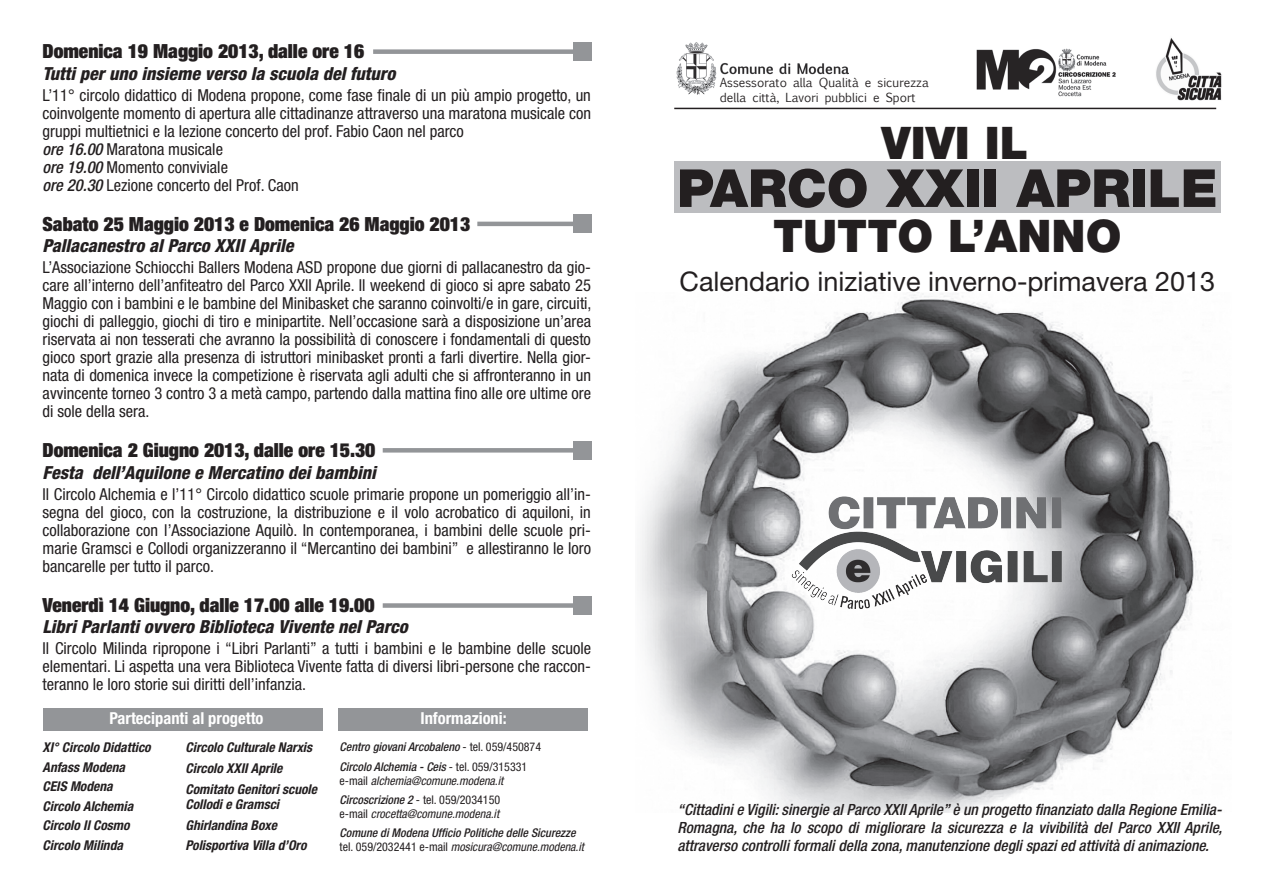
<style>
.page{position:relative;width:1263px;height:893px;background:#fff}
.page>*{position:absolute;margin:0;border:0;box-sizing:border-box;transform-origin:0 0}
.t1{font:900 52.5px "Helvetica Neue";color:#231f20}
.t2{font:900 45px "Helvetica Neue";color:#231f20}
.t3{font:27px "Helvetica Neue";color:#231f20}
.t4{font:900 expanded 19.5px "Helvetica Neue";color:#231f20}
.t5{font:italic 800 condensed 18px "Helvetica Neue";color:#231f20}
.t6{font:condensed 16.5px/18px "Helvetica Neue";color:#231f20;text-align:justify}
.t7{font:700 condensed 16.5px "Helvetica Neue";color:#fff}
.t8{font:italic 500 condensed 15.45px/18px "Helvetica Neue";color:#231f20;text-align:justify}
.t9{font:italic 700 condensed 13.5px/21px "Helvetica Neue";color:#231f20}
.t10{font:italic 500 condensed 12px "Helvetica Neue";color:#231f20}
.t11{font:italic condensed 12px "Helvetica Neue";color:#231f20}
.t12{font:12px/15px "Euphemia UCAS";color:#231f20}
.t13{font:condensed 12px "Helvetica Neue";color:#231f20}
.s1{font-weight:500;font-style:italic}
.s2{font-weight:400;font-style:normal}
.s3{font-style:normal}
</style>
<div class="page">
<div style="left:674px;top:162px;width:546px;height:51px;background:#bcbdc0"></div>
<img style="left:640px;top:293px;width:562px;height:519px">
<img style="left:781px;top:477px;width:297px;height:140px">
<img style="left:676px;top:42px;width:173px;height:52px">
<img style="left:976px;top:49px;width:140px;height:48px">
<img style="left:1156px;top:38px;width:66px;height:63px">
<hr style="left:674px;top:108px;width:542px;height:1px;background:#231f20">
<div style="left:338px;top:708px;width:250px;height:23px;background:#939598"></div>
<div style="left:44px;top:708px;width:279px;height:23px;background:#939598"></div>
<div style="left:373px;top:49px;width:209px;height:5px;background:#939598"></div>
<div style="left:573px;top:43px;width:18px;height:18px;background:#939598"></div>
<hr style="left:477px;top:222px;width:105px;height:4px;background:#939598">
<div style="left:573px;top:215px;width:18px;height:18px;background:#939598"></div>
<div style="left:383px;top:448px;width:199px;height:5px;background:#939598"></div>
<div style="left:573px;top:441px;width:18px;height:18px;background:#939598"></div>
<div style="left:383px;top:603px;width:199px;height:5px;background:#939598"></div>
<div style="left:573px;top:596px;width:18px;height:18px;background:#939598"></div>
<p class="t4" style="left:43px;top:39px;width:323px">Domenica 19 Maggio 2013, dalle ore 16</p>
<p class="t5" style="left:43px;top:62px;width:354px">Tutti per uno insieme verso la scuola del futuro</p>
<p class="t6" style="left:43px;top:86px;width:550px">L’11° circolo didattico di Modena propone, come fase finale di un più ampio progetto, un coinvolgente momento di apertura alle cittadinanze attraverso una maratona musicale con gruppi multietnici e la lezione concerto del prof. Fabio Caon nel parco</p>
<p class="t6" style="left:43px;top:140px;width:182px"><span class="s1">ore 16.00</span> Maratona musicale</p>
<p class="t6" style="left:43px;top:158px;width:187px"><span class="s1">ore 19.00</span> Momento conviviale</p>
<p class="t6" style="left:43px;top:176px;width:258px"><span class="s1">ore 20.30</span> Lezione concerto del Prof. Caon</p>
<p class="t4" style="left:43px;top:211px;width:429px">Sabato 25 Maggio 2013 e Domenica 26 Maggio 2013</p>
<p class="t5" style="left:43px;top:235px;width:253px">Pallacanestro al Parco XXII Aprile</p>
<p class="t6" style="left:43px;top:258px;width:551px">L’Associazione Schiocchi Ballers Modena ASD propone due giorni di pallacanestro da gio&shy;care all’interno dell’anfiteatro del Parco XXII Aprile. Il weekend di gioco si apre sabato 25<br>Maggio con i bambini e le bambine del Minibasket che saranno coinvolti/e in gare, circuiti, giochi di palleggio, giochi di tiro e minipartite. Nell’occasione sarà a disposizione un’area riservata ai non tesserati che avranno la possibilità di conoscere i fondamentali di questo gioco sport grazie alla presenza di istruttori minibasket pronti a farli divertire. Nella gior&shy;nata di domenica invece la competizione è riservata agli adulti che si affronteranno in un avvincente torneo 3 contro 3 a metà campo, partendo dalla mattina fino alle ore ultime ore di sole della sera.</p>
<p class="t4" style="left:43px;top:438px;width:334px">Domenica 2 Giugno 2013, dalle ore 15.30</p>
<p class="t5" style="left:43px;top:461px;width:335px">Festa dell’Aquilone e Mercatino dei bambini</p>
<p class="t6" style="left:43px;top:485px;width:550px">Il Circolo Alchemia e l’11° Circolo didattico scuole primarie propone un pomeriggio all’in&shy;segna del gioco, con la costruzione, la distribuzione e il volo acrobatico di aquiloni, in collaborazione con l’Associazione Aquilò. In contemporanea, i bambini delle scuole pri&shy;marie Gramsci e Collodi organizzeranno il “Mercantino dei bambini” e allestiranno le loro bancarelle per tutto il parco.</p>
<p class="t4" style="left:43px;top:592px;width:334px">Venerdì 14 Giugno, dalle 17.00 alle 19.00</p>
<p class="t5" style="left:43px;top:616px;width:367px">Libri Parlanti ovvero Biblioteca Vivente nel Parco</p>
<p class="t6" style="left:43px;top:639px;width:550px">Il Circolo Milinda ripropone i “Libri Parlanti” a tutti i bambini e le bambine delle scuole elementari. Li aspetta una vera Biblioteca Vivente fatta di diversi libri-persone che raccon&shy;teranno le loro storie sui diritti dell’infanzia.</p>
<p class="t7" style="left:109px;top:709px;width:156px">Partecipanti al progetto</p>
<p class="t7" style="left:420px;top:709px;width:88px">Informazioni:</p>
<p class="t10" style="left:340px;top:740px;width:203px">Centro giovani Arcobaleno <span class="s2">- tel. 059/450874</span></p>
<p class="t10" style="left:340px;top:760px;width:189px">Circolo Alchemia - Ceis <span class="s2">- tel. 059/315331</span></p>
<p class="t11" style="left:340px;top:773px;width:165px"><span class="s3">e-mail</span> alchemia@comune.modena.it</p>
<p class="t13" style="left:340px;top:793px;width:162px"><span class="s1">Circoscrizione 2</span> - tel. 059/2034150</p>
<p class="t11" style="left:340px;top:806px;width:161px"><span class="s3">e-mail</span> crocetta@comune.modena.it</p>
<p class="t10" style="left:340px;top:826px;width:237px">Comune di Modena Ufficio Politiche delle Sicurezze</p>
<p class="t11" style="left:340px;top:839px;width:246px"><span class="s3">tel. 059/2032441 e-mail</span> mosicura@comune.modena.it</p>
<p class="t9" style="left:43px;top:737px;width:110px">XI° Circolo Didattico</p>
<p class="t9" style="left:43px;top:756px;width:84px">Anfass Modena</p>
<p class="t9" style="left:43px;top:776px;width:72px">CEIS Modena</p>
<p class="t9" style="left:43px;top:795px;width:92px">Circolo Alchemia</p>
<p class="t9" style="left:43px;top:815px;width:89px">Circolo Il Cosmo</p>
<p class="t9" style="left:43px;top:834px;width:82px">Circolo Milinda</p>
<p class="t9" style="left:186px;top:737px;width:128px">Circolo Culturale Narxis<br>Circolo XXII Aprile</p>
<p class="t9" style="left:186px;top:779px;width:133px">Comitato Genitori scuole</p>
<p class="t9" style="left:186px;top:794px;width:95px">Collodi e Gramsci</p>
<p class="t9" style="left:186px;top:815px;width:93px">Ghirlandina Boxe</p>
<p class="t9" style="left:186px;top:834px;width:122px">Polisportiva Villa d’Oro</p>
<p class="t12" style="left:720px;top:75px;width:211px">Assessorato alla Qualità e sicurezza della città, Lavori pubblici e Sport</p>
<p class="t2" style="left:881px;top:116px;width:148px">VIVI IL</p>
<p class="t1" style="left:677px;top:157px;width:542px">PARCO XXII APRILE</p>
<p class="t2" style="left:773px;top:209px;width:350px">TUTTO L’ANNO</p>
<p class="t3" style="left:679px;top:265px;width:537px">Calendario iniziative inverno-primavera 2013</p>
<p class="t8" style="left:677px;top:800px;width:546px">“Cittadini e Vigili: sinergie al Parco XXII Aprile” è un progetto finanziato dalla Regione Emilia-Romagna, che ha lo scopo di migliorare la sicurezza e la vivibilità del Parco XXII Aprile, attraverso controlli formali della zona, manutenzione degli spazi ed attività di animazione.</p>
</div>
